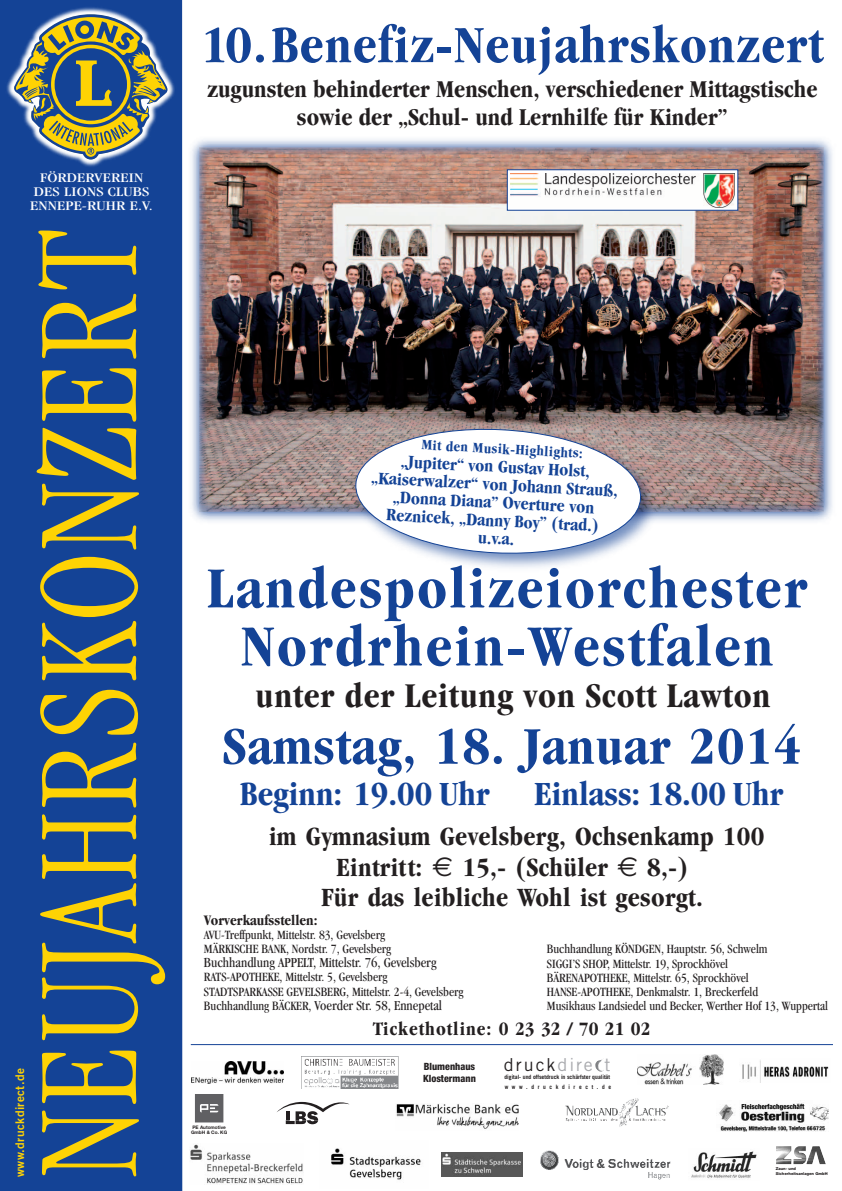
<style>
.page{position:relative;width:842px;height:1191px;background:#fff}
.page>*{position:absolute;margin:0;border:0;box-sizing:border-box;transform-origin:0 0}
.t1{font:300 condensed 148.8px "Garamond";letter-spacing:.015em;color:#fed304;scale:.92 1}
.t2{font:700 condensed 60px/58px "Garamond";letter-spacing:.04em;color:#144396;text-align:center}
.t3{font:700 condensed 54.6px "Garamond";letter-spacing:.02em;color:#144396}
.t4{font:700 condensed 54px "Garamond";letter-spacing:.02em;color:#144396}
.t5{font:700 condensed 36px "Garamond";letter-spacing:.02em;color:#231f20}
.t6{font:700 condensed 35px "Garamond";color:#144396}
.t7{font:700 condensed 27.3px/30px "Garamond";letter-spacing:.01em;color:#231f20;text-align:center}
.t8{font:700 condensed 25px/28px "Garamond";color:#231f20;text-align:center}
.t9{font:700 condensed 19.6px "Garamond";letter-spacing:.05em;color:#231f20}
.t10{font:700 condensed 18px/18px "Garamond";color:#144396;text-align:center}
.t11{font:17.9px "Trade Gothic";letter-spacing:.11em;color:#231f20}
.t12{font:700 condensed 15px "Garamond";color:#231f20}
.t13{font:700 condensed 14.8px "Garamond";color:#144396}
.t14{font:condensed 14.2px "Garamond";color:#231f20}
.t15{font:condensed 13.6px/13.6px "Garamond";letter-spacing:.015em;color:#fff;text-align:center;scale:1.33 1}
.t16{font:condensed 13.1px/14.2px "Garamond";color:#231f20}
.t17{font:12px "Trade Gothic Bold Two";letter-spacing:.03em;color:#fed304}
.t18{font:800 condensed 10px/12px "Helvetica Neue";color:#231f20}
.t19{font:700 6px "Trade Gothic";letter-spacing:.675em;color:#231f20;scale:.9 1}
.t20{font:700 5.9px "Trade Gothic";color:#231f20}
.t21{font:700 4.7px/4.7px "Helvetica Neue";color:#231f20}
.t22{font:800 3.9px/4.7px "Helvetica Neue";color:#231f20}
.s1{font-family:"Euro Sans";font-weight:400;font-stretch:normal}
.s2{font-size:13.1px}
.s3{color:#a8a9ad}
</style>
<div class="page">
<div style="left:0;top:1px;width:182px;height:1190px;background:#144396"></div>
<img style="left:331px;top:1148px;width:91px;height:32px">
<hr style="left:191px;top:1044px;width:642px;height:1px;background:#144396">
<img style="left:191px;top:1061px;width:92px;height:22px">
<svg style="left:277px;top:1102px;width:72px;height:22px"></svg>
<img style="left:638px;top:1054px;width:85px;height:30px">
<img style="left:742px;top:1060px;width:87px;height:22px">
<img style="left:396px;top:1104px;width:122px;height:25px">
<img style="left:719px;top:1102px;width:109px;height:29px">
<img style="left:190px;top:1144px;width:113px;height:40px">
<img style="left:691px;top:1151px;width:66px;height:28px">
<img style="left:776px;top:1146px;width:50px;height:18px">
<img style="left:6px;top:7px;width:169px;height:160px">
<img style="left:9px;top:9px;width:163px;height:155px">
<svg style="left:14px;top:14px;width:153px;height:146px"></svg>
<svg style="left:195px;top:1094px;width:28px;height:28px"></svg>
<img style="left:565px;top:1098px;width:104px;height:29px">
<img style="left:541px;top:1150px;width:130px;height:30px">
<img style="left:301px;top:1056px;width:98px;height:32px">
<svg style="left:595px;top:1059px;width:9px;height:12px"></svg>
<img style="left:191px;top:139px;width:642px;height:382px">
<img style="left:199px;top:148px;width:624px;height:364px">
<img style="left:347px;top:421px;width:316px;height:147px">
<svg style="left:354px;top:426px;width:288px;height:130px"></svg>
<div style="left:507px;top:169px;width:231px;height:42px;background:#fff;border:1px solid #144396"></div>
<img style="left:511px;top:174px;width:223px;height:33px">
<img style="left:441px;top:1152px;width:82px;height:24px">
<p class="t15" style="left:30px;top:171px;width:94px">FÖRDERVEREIN<br>DES LIONS CLUBS<br>ENNEPE-RUHR E.V.</p>
<p class="t17" style="left:12px;top:1177px;width:110px;rotate:-90deg">www.druckdirect.de</p>
<h1 class="t1" style="left:8px;top:1177px;width:1031px;rotate:-90deg">NEUJAHRSKONZERT</h1>
<h3 class="t4" style="left:201px;top:14px;width:624px">10.Benefiz-Neujahrskonzert</h3>
<h3 class="t8" style="left:207px;top:75px;width:612px">zugunsten behinderter Menschen, verschiedener Mittagstische sowie der „Schul- und Lernhilfe für Kinder”</h3>
<p class="t13" style="left:422px;top:436px;width:163px;rotate:3deg">Mit den Musik-Highlights:</p>
<h3 class="t10" style="left:373px;top:450px;width:248px;rotate:3deg">„Jupiter“ von Gustav Holst, „Kaiserwalzer“ von Johann Strauß, „Donna Diana” Overture von<br>Reznicek, „Danny Boy” (trad.) u.v.a.</h3>
<h2 class="t2" style="left:207px;top:559px;width:602px">Landespolizeiorchester<br>Nordrhein-Westfalen</h2>
<h3 class="t5" style="left:256px;top:674px;width:516px">unter der Leitung von Scott Lawton</h3>
<h3 class="t3" style="left:222px;top:715px;width:580px">Samstag, 18. Januar 2014</h3>
<h3 class="t6" style="left:240px;top:774px;width:251px">Beginn: 19.00 Uhr</h3>
<h3 class="t6" style="left:534px;top:774px;width:250px">Einlass: 18.00 Uhr</h3>
<h3 class="t7" style="left:269px;top:821px;width:497px">im Gymnasium Gevelsberg, Ochsenkamp 100<br>Eintritt: <span class="s1">€</span> 15,- (Schüler <span class="s1">€</span> 8,-)<br>Für das leibliche Wohl ist gesorgt.</h3>
<p class="t12" style="left:204px;top:911px;width:115px">Vorverkaufsstellen:</p>
<p class="t16" style="left:204px;top:927px;width:189px">AVU-Treffpunkt, Mittelstr. 83, Gevelsberg<br>MÄRKISCHE BANK, Nordstr. 7, Gevelsberg</p>
<p class="t14" style="left:204px;top:955px;width:234px">Buchhandlung APPELT, Mittelstr. 76, Gevelsberg</p>
<p class="t16" style="left:204px;top:970px;width:261px">RATS-APOTHEKE, Mittelstr. 5, Gevelsberg<br>STADTSPARKASSE GEVELSBERG, Mittelstr. 2-4, Gevelsberg</p>
<p class="t14" style="left:204px;top:997px;width:240px"><span class="s2">Buchhandlung BÄCKER,</span> Voerder Str. 58, Ennepetal</p>
<p class="t16" style="left:547px;top:942px;width:283px">Buchhandlung KÖNDGEN, Hauptstr. 56, Schwelm<br>SIGGI’S SHOP, Mittelstr. 19, Sprockhövel<br>BÄRENAPOTHEKE, Mittelstr. 65, Sprockhövel HANSE-APOTHEKE, Denkmalstr. 1, Breckerfeld<br>Musikhaus Landsiedel und Becker, Werther Hof 13, Wuppertal</p>
<h3 class="t9" style="left:373px;top:1017px;width:279px">Tickethotline: 0 23 32 / 70 21 02</h3>
<p class="t21" style="left:191px;top:1125px;width:38px">PE Automotive<br>GmbH &amp; Co. KG</p>
<p class="t18" style="left:423px;top:1060px;width:54px">Blumenhaus<br>Klostermann</p>
<h3 class="t11" style="left:504px;top:1053px;width:108px">druck<span class="s3">dire t</span></h3>
<p class="t19" style="left:505px;top:1083px;width:120px">www.druckdirect.de</p>
<p class="t20" style="left:504px;top:1073px;width:107px">digital- und offsetdruck in schärfster qualität</p>
<p class="t22" style="left:776px;top:1166px;width:53px">Zaun- und<br>Sicherheitsanlagen GmbH</p>
</div>
